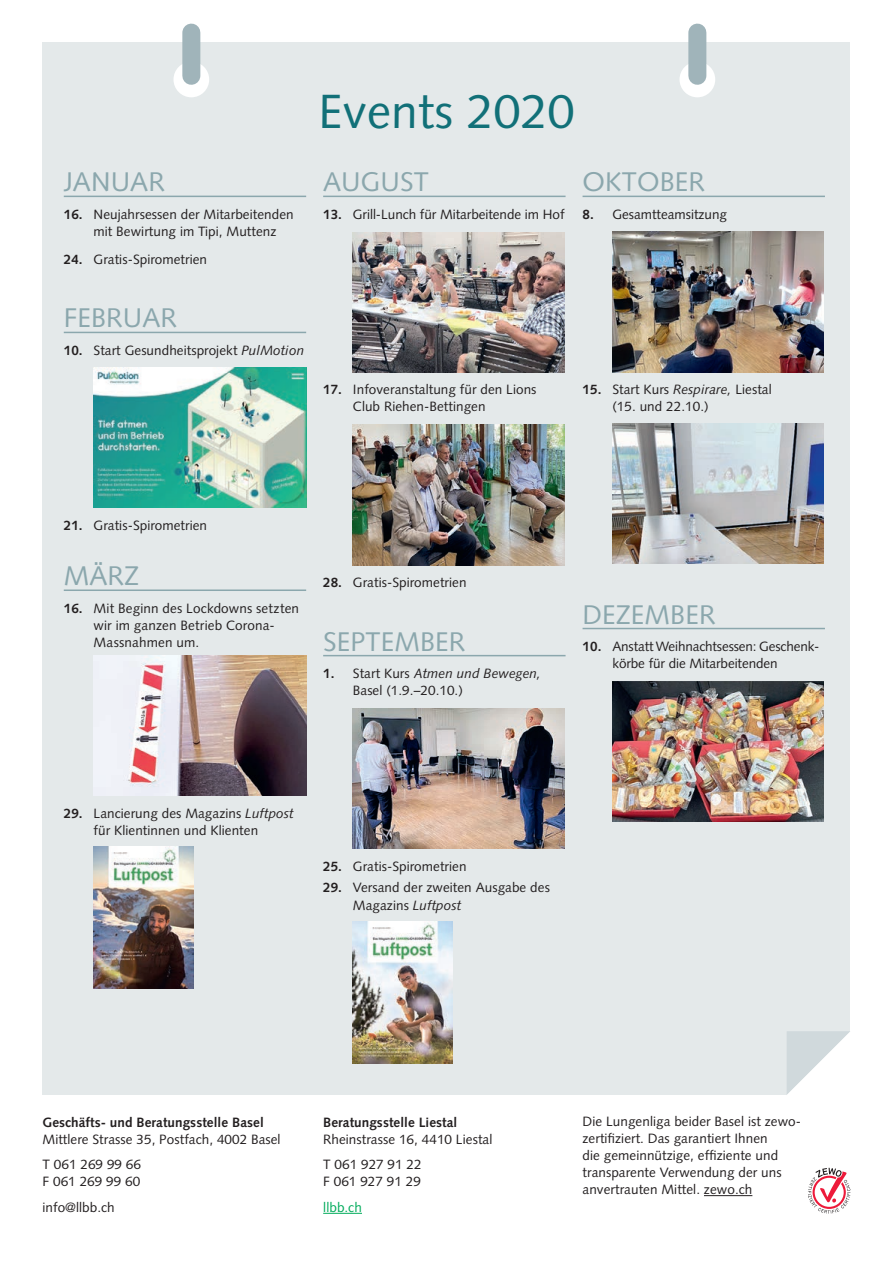
<style>
.page{position:relative;width:893px;height:1263px;background:#fff}
.page>*{position:absolute;margin:0;border:0;box-sizing:border-box;transform-origin:0 0}
.Titel{font:48px "Syntax";letter-spacing:.005em;color:#117078}
.Monat{font:27px "Syntax";letter-spacing:.005em;color:#8ba7ad}
.Tag{font:13.5px/17px "Syntax";letter-spacing:.005em;color:#231f20}
.Impressum_Grundtext{font:13.5px/17px "Syntax";letter-spacing:.005em;color:#231f20}
.Impressum_Untertitel{font:700 13.5px "Syntax";letter-spacing:.005em;color:#231f20}
.Impressum_Grundtext-2{font:13.5px "Syntax";letter-spacing:.01em;color:#00ab5b}
.s1{font-weight:700}
.s2{font-style:italic}
</style>
<div class="page">
<div style="left:43px;top:43px;width:807px;height:1052px;background:#e4e9ea"></div>
<hr style="left:64px;top:196px;width:242px;height:1px;background:#8ba7ad">
<hr style="left:64px;top:332px;width:242px;height:1px;background:#8ba7ad">
<hr style="left:64px;top:589px;width:242px;height:2px;background:#8ba7ad">
<img style="left:94px;top:367px;width:212px;height:140px">
<img style="left:94px;top:655px;width:212px;height:141px">
<img style="left:94px;top:847px;width:99px;height:141px">
<hr style="left:323px;top:196px;width:243px;height:1px;background:#8ba7ad">
<hr style="left:323px;top:655px;width:243px;height:1px;background:#8ba7ad">
<img style="left:353px;top:232px;width:211px;height:141px">
<img style="left:353px;top:425px;width:211px;height:140px">
<img style="left:353px;top:708px;width:211px;height:141px">
<img style="left:353px;top:922px;width:100px;height:141px">
<hr style="left:583px;top:196px;width:242px;height:1px;background:#8ba7ad">
<hr style="left:583px;top:628px;width:242px;height:1px;background:#8ba7ad">
<img style="left:612px;top:232px;width:211px;height:140px">
<img style="left:612px;top:424px;width:211px;height:140px">
<img style="left:612px;top:681px;width:211px;height:141px">
<hr style="left:323px;top:1213px;width:39px;height:1px;background:#00ab5b">
<hr style="left:704px;top:1195px;width:48px;height:1px;background:#231f20">
<svg style="left:808px;top:1168px;width:42px;height:45px"></svg>
<svg style="left:787px;top:1031px;width:63px;height:64px;background:#e7ebed"></svg>
<svg style="left:173px;top:62px;width:36px;height:35px"></svg>
<div style="left:182px;top:33px;width:18px;height:43px;background:#a0b4ba"></div>
<svg style="left:679px;top:62px;width:36px;height:35px"></svg>
<div style="left:688px;top:33px;width:18px;height:43px;background:#a0b4ba"></div>
<p class="Monat" style="left:64px;top:166px;width:103px">JANUAR</p>
<p class="Tag" style="left:94px;top:206px;width:202px;text-indent:-30px"><span class="s1">16.</span> Neujahrsessen der Mitarbeitenden mit Bewirtung im Tipi, Muttenz</p>
<p class="Tag" style="left:64px;top:251px;width:145px"><span class="s1">24.</span> Gratis-Spirometrien</p>
<p class="Monat" style="left:64px;top:302px;width:115px">FEBRUAR</p>
<p class="Tag" style="left:64px;top:342px;width:242px"><span class="s1">10.</span> Start Gesundheitsprojekt <span class="s2">PulMotion</span></p>
<p class="Titel" style="left:319px;top:83px;width:257px">Events 2020</p>
<p class="Monat" style="left:323px;top:166px;width:107px">AUGUST</p>
<p class="Tag" style="left:323px;top:206px;width:243px"><span class="s1">13.</span> Grill-Lunch für Mitarbeitende im Hof</p>
<p class="Monat" style="left:583px;top:166px;width:124px">OKTOBER</p>
<p class="Tag" style="left:583px;top:206px;width:146px"><span class="s1">8.</span> Gesamtteamsitzung</p>
<p class="Tag" style="left:353px;top:381px;width:185px;text-indent:-30px"><span class="s1">17.</span> Infoveranstaltung für den Lions<br>Club Riehen-Bettingen</p>
<p class="Tag" style="left:612px;top:381px;width:161px;text-indent:-30px"><span class="s1">15.</span> Start Kurs <span class="s2">Respirare,</span> Liestal (15. und 22.10.)</p>
<p class="Tag" style="left:64px;top:517px;width:145px"><span class="s1">21.</span> Gratis-Spirometrien</p>
<p class="Monat" style="left:64px;top:560px;width:77px">MÄRZ</p>
<p class="Tag" style="left:94px;top:600px;width:207px;text-indent:-30px"><span class="s1">16.</span> Mit Beginn des Lockdowns setzten wir im ganzen Betrieb Corona--<br>Massnahmen um.</p>
<p class="Tag" style="left:323px;top:574px;width:145px"><span class="s1">28.</span> Gratis-Spirometrien</p>
<p class="Monat" style="left:323px;top:625px;width:144px">SEPTEMBER</p>
<p class="Tag" style="left:353px;top:665px;width:189px;text-indent:-30px"><span class="s1">1.</span> Start Kurs <span class="s2">Atmen und Bewegen,<br></span>Basel (1.9.–20.10.)</p>
<p class="Monat" style="left:583px;top:598px;width:134px">DEZEMBER</p>
<p class="Tag" style="left:612px;top:638px;width:209px;text-indent:-30px"><span class="s1">10.</span> Anstatt Weihnachtsessen: Geschenk&shy;körbe für die Mitarbeitenden</p>
<p class="Tag" style="left:64px;top:804px;width:231px;text-align:center"><span class="s1">29.</span> Lancierung des Magazins <span class="s2">Luftpost </span>für Klientinnen und Klienten</p>
<p class="Tag" style="left:323px;top:857px;width:145px"><span class="s1">25.</span> Gratis-Spirometrien</p>
<p class="Tag" style="left:353px;top:879px;width:198px;text-indent:-30px"><span class="s1">29.</span> Versand der zweiten Ausgabe des<br>Magazins <span class="s2">Luftpost</span></p>
<p class="Impressum_Untertitel" style="left:43px;top:1114px;width:223px">Geschäfts- und Beratungsstelle Basel</p>
<p class="Impressum_Grundtext" style="left:43px;top:1131px;width:240px">Mittlere Strasse 35, Postfach, 4002 Basel</p>
<p class="Impressum_Grundtext" style="left:43px;top:1156px;width:100px">T 061 269 99 66<br>F 061 269 99 60</p>
<p class="Impressum_Grundtext" style="left:43px;top:1199px;width:74px">info@llbb.ch</p>
<p class="Impressum_Untertitel" style="left:323px;top:1114px;width:136px">Beratungsstelle Liestal</p>
<p class="Impressum_Grundtext" style="left:323px;top:1131px;width:171px">Rheinstrasse 16, 4410 Liestal</p>
<p class="Impressum_Grundtext" style="left:323px;top:1156px;width:100px">T 061 927 91 22<br>F 061 927 91 29</p>
<p class="Impressum_Grundtext-2" style="left:323px;top:1199px;width:40px">llbb.ch</p>
<p class="Impressum_Grundtext" style="left:583px;top:1113px;width:216px">Die Lungenliga beider Basel ist zewo----- zertifiziert. Das garantiert Ihnen<br>die gemeinnützige, effiziente und transparente Verwendung der uns anvertrauten Mittel. zewo.ch</p>
</div>
